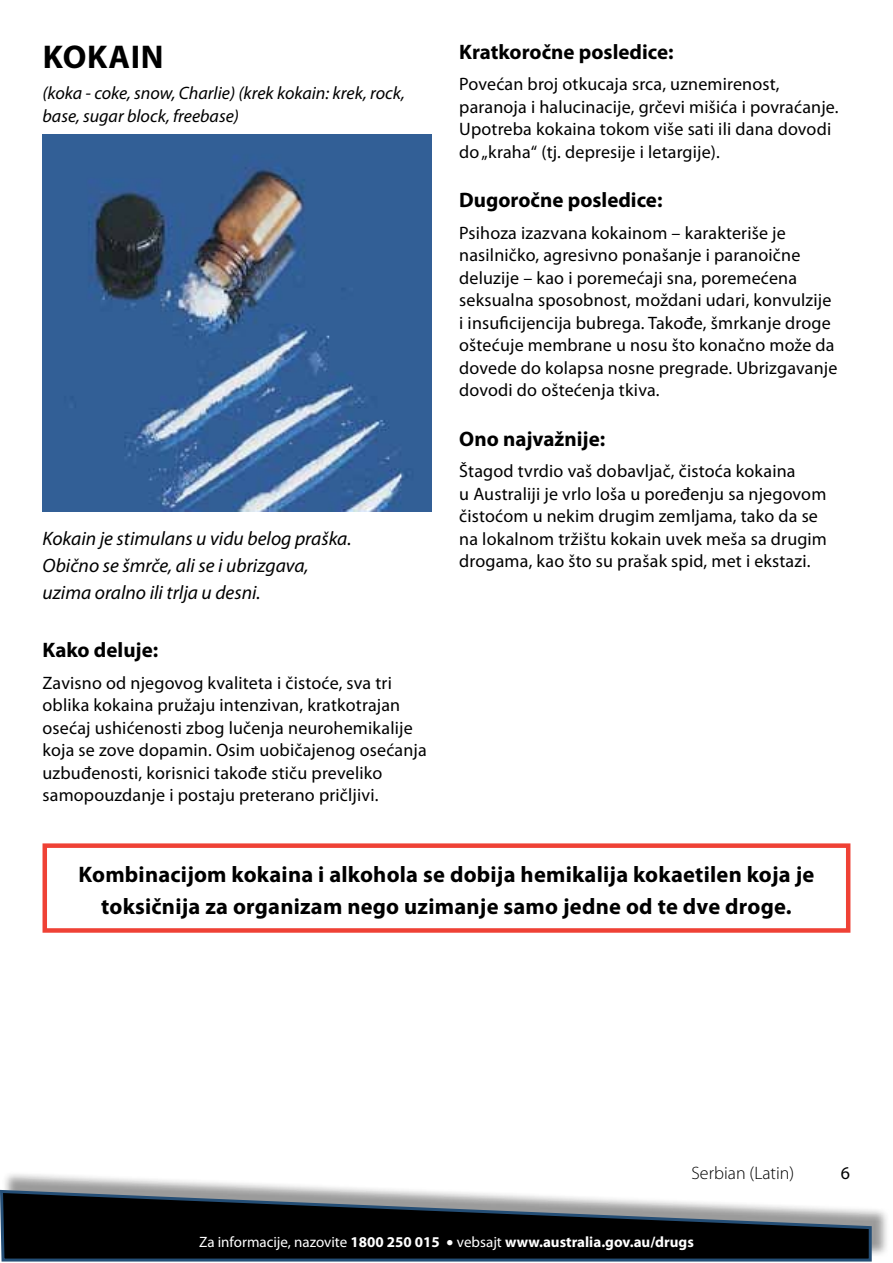
<style>
.page{position:relative;width:893px;height:1263px;background:#fff}
.page>*{position:absolute;margin:0;border:0;box-sizing:border-box;transform-origin:0 0}
.t1{font:700 33px "Myriad Pro";letter-spacing:.02em;color:#000}
.t2{font:700 22.5px/31.5px "Myriad Pro";letter-spacing:.01em;color:#000;text-align:center}
.t3{font:700 21px "Myriad Pro";color:#000}
.t4{font:italic 19.5px/27px "Myriad Pro";color:#000}
.t5{font:18px/22.5px "Myriad Pro";letter-spacing:.01em;color:#000}
.t6{font:italic 18px/22.5px "Myriad Pro";color:#000}
.t7{font:300 18px "Myriad Pro";color:#000}
.t8{font:700 15px "Myriad Pro";color:#fff}
.s1{font-weight:400}
.s2{font-family:"Helvetica Neue";font-weight:400}
</style>
<div class="page">
<div style="left:2px;top:1171px;width:888px;height:87px;background:#000;opacity:.4"></div>
<svg style="left:0;top:1188px;width:873px;height:74px"></svg>
<img style="left:43px;top:134px;width:389px;height:377px">
<div style="left:43px;top:843px;width:807px;height:90px;border:4px solid #ef4135"></div>
<h1 class="t1" style="left:43px;top:35px;width:122px">KOKAIN</h1>
<p class="t6" style="left:43px;top:81px;width:364px">(koka - coke, snow, Charlie) (krek kokain: krek, rock, base, sugar block, freebase)</p>
<p class="t4" style="left:43px;top:524px;width:311px">Kokain je stimulans u vidu belog praška.<br>Obično se šmrče, ali se i ubrizgava, uzima oralno ili trlja u desni.</p>
<p class="t3" style="left:43px;top:636px;width:117px">Kako deluje:</p>
<p class="t5" style="left:43px;top:671px;width:386px">Zavisno od njegovog kvaliteta i čistoće, sva tri oblika kokaina pružaju intenzivan, kratkotrajan osećaj ushićenosti zbog lučenja neurohemikalije koja se zove dopamin. Osim uobičajenog osećanja uzbuđenosti, korisnici takođe stiču preveliko samopouzdanje i postaju preterano pričljivi.</p>
<p class="t3" style="left:459px;top:38px;width:216px">Kratkoročne posledice:</p>
<p class="t5" style="left:459px;top:72px;width:381px">Povećan broj otkucaja srca, uznemirenost, paranoja i halucinacije, grčevi mišića i povraćanje.<br>Upotreba kokaina tokom više sati ili dana dovodi do „kraha“ (tj. depresije i letargije).</p>
<p class="t3" style="left:459px;top:186px;width:205px">Dugoročne posledice:</p>
<p class="t5" style="left:459px;top:221px;width:380px">Psihoza izazvana kokainom – karakteriše je nasilničko, agresivno ponašanje i paranoične deluzije – kao i poremećaji sna, poremećena seksualna sposobnost, moždani udari, konvulzije i insuficijencija bubrega. Takođe, šmrkanje droge oštećuje membrane u nosu što konačno može da dovede do kolapsa nosne pregrade. Ubrizgavanje dovodi do oštećenja tkiva.</p>
<p class="t3" style="left:459px;top:425px;width:147px">Ono najvažnije:</p>
<p class="t5" style="left:459px;top:459px;width:369px">Štagod tvrdio vaš dobavljač, čistoća kokaina<br>u Australiji je vrlo loša u poređenju sa njegovom čistoćom u nekim drugim zemljama, tako da se na lokalnom tržištu kokain uvek meša sa drugim drogama, kao što su prašak spid, met i ekstazi.</p>
<p class="t2" style="left:79px;top:858px;width:737px">Kombinacijom kokaina i alkohola se dobija hemikalija kokaetilen koja je toksičnija za organizam nego uzimanje samo jedne od te dve droge.</p>
<p class="t7" style="left:691px;top:1163px;width:104px">Serbian (Latin)</p>
<p class="t5" style="left:841px;top:1161px;width:11px">6</p>
<p class="t8" style="left:199px;top:1232px;width:496px"><span class="s1">Za informacije, nazovite</span> 1800 250 015 <span class="s2">•</span> <span class="s1">vеbsajt</span> www.australia.gov.au/drugs</p>
</div>
